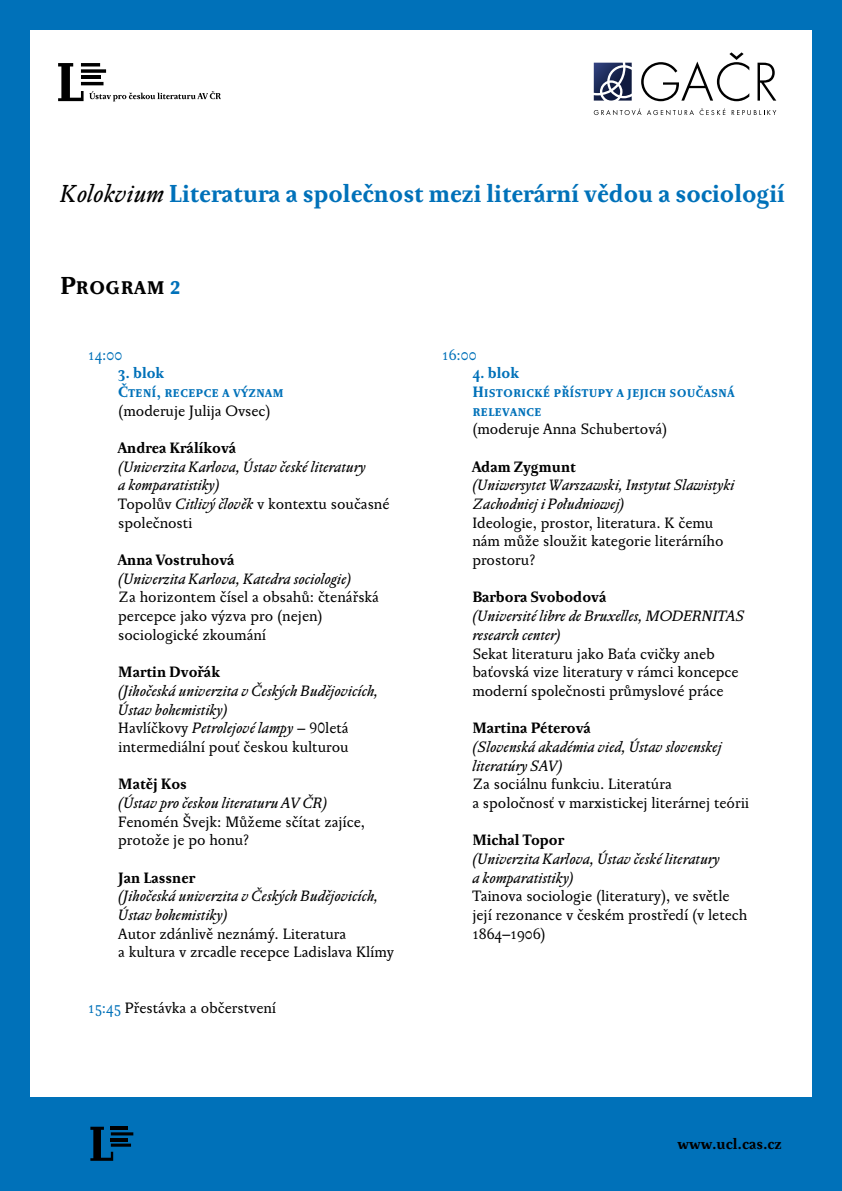
<style>
.page{position:relative;width:842px;height:1191px;background:#0071b9}
.page>*{position:absolute;margin:0;border:0;box-sizing:border-box;transform-origin:0 0}
.t1{font:700 25.5px "Pentagraf";color:#0071b9}
.t2{font:700 25.5px "Pentagraf";color:#000}
.t3{font:15.6px/18.7px "Pentagraf";color:#000}
.t4{font:italic 15.6px/18.7px "Pentagraf";color:#000}
.t5{font:700 15.6px "Pentagraf";color:#000}
.t6{font:700 15.6px/18.7px "Pentagraf";color:#0071b9}
.t7{font:15.6px "Pentagraf";color:#0071b9}
.s1{font-weight:400;font-style:italic;color:#000}
.s2{color:#0071b9}
.s3{font-style:normal}
</style>
<div class="page">
<div style="left:30px;top:30px;width:782px;height:1066px;background:#fff"></div>
<svg style="left:58px;top:63px;width:163px;height:38px"></svg>
<hr style="left:111px;top:1126px;width:17px;height:3px;background:#000">
<hr style="left:111px;top:1132px;width:22px;height:3px;background:#000">
<hr style="left:111px;top:1138px;width:17px;height:3px;background:#000">
<hr style="left:111px;top:1143px;width:20px;height:3px;background:#000">
<svg style="left:90px;top:1126px;width:23px;height:34px"></svg>
<svg style="left:594px;top:63px;width:38px;height:38px"></svg>
<svg style="left:594px;top:108px;width:47px;height:7px"></svg>
<svg style="left:647px;top:108px;width:78px;height:7px"></svg>
<svg style="left:732px;top:110px;width:44px;height:5px"></svg>
<svg style="left:641px;top:52px;width:108px;height:49px"></svg>
<svg style="left:757px;top:63px;width:19px;height:38px"></svg>
<h1 class="t1" style="left:60px;top:178px;width:726px"><span class="s1">Kolokvium</span> Literatura a společnost mezi literární vědou a sociologií</h1>
<h1 class="t2" style="left:60px;top:270px;width:121px">Program <span class="s2">2</span></h1>
<p class="t7" style="left:88px;top:345px;width:36px">14:00</p>
<p class="t6" style="left:118px;top:364px;width:167px">3. blok<br>Čtení, recepce a význam</p>
<p class="t3" style="left:118px;top:401px;width:154px">(moderuje Julija Ovsec)</p>
<p class="t5" style="left:118px;top:439px;width:119px">Andrea Králíková</p>
<p class="t4" style="left:118px;top:457px;width:273px">(Univerzita Karlova, Ústav české literatury<br>a komparatistiky)<br><span class="s3">Topolův</span> Citlivý člověk <span class="s3">v kontextu současné společnosti</span></p>
<p class="t5" style="left:118px;top:551px;width:118px">Anna Vostruhová</p>
<p class="t4" style="left:118px;top:569px;width:235px">(Univerzita Karlova, Katedra sociologie)</p>
<p class="t3" style="left:118px;top:588px;width:262px">Za horizontem čísel a obsahů: čtenářská percepce jako výzva pro (nejen) sociologické zkoumání</p>
<p class="t5" style="left:118px;top:663px;width:103px">Martin Dvořák</p>
<p class="t4" style="left:118px;top:681px;width:262px">(Jihočeská univerzita v Českých Budějovicích, Ústav bohemistiky)<br><span class="s3">Havlíčkovy</span> Petrolejové lampy <span class="s3">– 90letá intermediální pouť českou kulturou</span></p>
<p class="t5" style="left:118px;top:775px;width:70px">Matěj Kos</p>
<p class="t4" style="left:118px;top:793px;width:211px">(Ústav pro českou literaturu AV ČR)</p>
<p class="t3" style="left:118px;top:812px;width:248px">Fenomén Švejk: Můžeme sčítat zajíce, protože je po honu?</p>
<p class="t5" style="left:118px;top:868px;width:79px">Jan Lassner</p>
<p class="t4" style="left:118px;top:886px;width:262px">(Jihočeská univerzita v Českých Budějovicích,<br>Ústav bohemistiky)</p>
<p class="t3" style="left:118px;top:924px;width:277px">Autor zdánlivě neznámý. Literatura<br>a kultura v zrcadle recepce Ladislava Klímy</p>
<p class="t3" style="left:88px;top:999px;width:189px"><span class="s2">15:45</span> Přestávka a občerstvení</p>
<p class="t7" style="left:442px;top:345px;width:36px">16:00</p>
<p class="t6" style="left:472px;top:364px;width:264px">4. blok<br>Historické přístupy a jejich současná relevance</p>
<p class="t3" style="left:472px;top:420px;width:197px">(moderuje Anna Schubertová)</p>
<p class="t5" style="left:472px;top:457px;width:105px">Adam Zygmunt</p>
<p class="t4" style="left:472px;top:476px;width:264px">(Uniwersytet Warszawski, Instytut Slawistyki<br>Zachodniej i Południowej)</p>
<p class="t3" style="left:472px;top:513px;width:253px">Ideologie, prostor, literatura. K čemu nám může sloužit kategorie literárního prostoru?</p>
<p class="t5" style="left:472px;top:588px;width:136px">Barbora Svobodová</p>
<p class="t4" style="left:472px;top:606px;width:273px">(Université libre de Bruxelles, MODERNITAS research center)</p>
<p class="t3" style="left:472px;top:644px;width:268px">Sekat literaturu jako Baťa cvičky aneb baťovská vize literatury v rámci koncepce moderní společnosti průmyslové práce</p>
<p class="t5" style="left:472px;top:719px;width:120px">Martina Péterová</p>
<p class="t4" style="left:472px;top:737px;width:251px">(Slovenská akadémia vied, Ústav slovenskej literatúry SAV)</p>
<p class="t3" style="left:472px;top:775px;width:278px">Za sociálnu funkciu. Literatúra<br>a spoločnosť v marxistickej literárnej teórii</p>
<p class="t5" style="left:472px;top:831px;width:94px">Michal Topor</p>
<p class="t4" style="left:472px;top:849px;width:249px">(Univerzita Karlova, Ústav české literatury a komparatistiky)</p>
<p class="t3" style="left:472px;top:887px;width:276px">Tainova sociologie (literatury), ve světle její rezonance v českém prostředí (v letech<br>1864–1906)</p>
<p class="t5" style="left:677px;top:1134px;width:106px">www.ucl.cas.cz</p>
</div>
